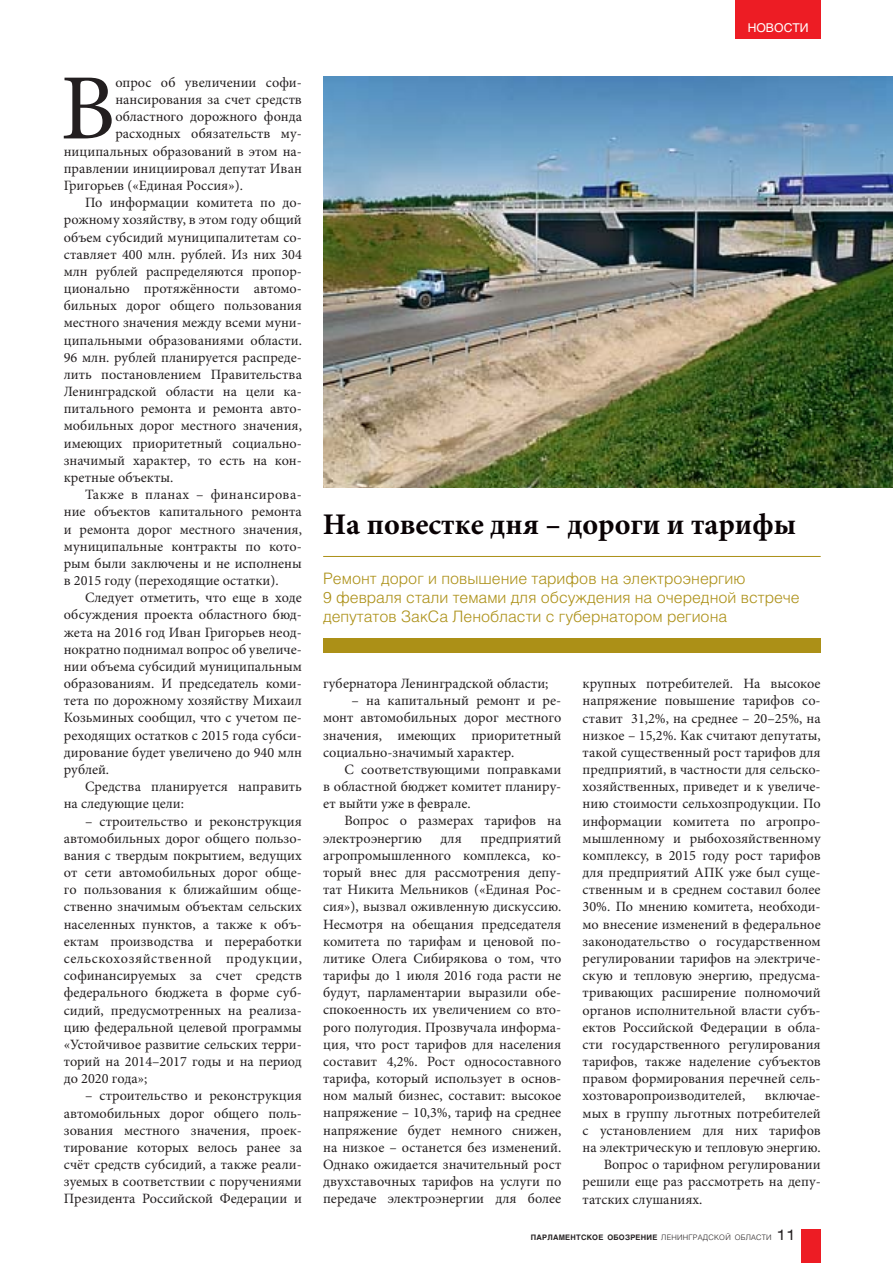
<style>
.page{position:relative;width:893px;height:1263px;background:#fff}
.page>*{position:absolute;margin:0;border:0;box-sizing:border-box;transform-origin:0 0}
.t1{font:93.45px "Minion Pro";color:#231f20}
.t2{font:700 30px "Minion Pro";color:#090204}
.t3{font:300 15.75px/18.9px "Helios";color:#ac9017}
.t4{font:14.25px/17.2px "Minion Pro";color:#231f20;text-align:justify}
.t5{font:14.25px "Minion Pro";letter-spacing:.03em;color:#231f20}
.t6{font:12px "Helios";color:#fff}
.t7{font:700 7.5px "Helios";letter-spacing:.03em;color:#231f20}
.s1{font-weight:300}
.s2{font-family:"Helios Ext";font-weight:400;font-size:14.25px}
</style>
<div class="page">
<div style="left:801px;top:1230px;width:20px;height:33px;background:#ed1c24"></div>
<div style="left:736px;top:0;width:85px;height:38px;background:#ed1c24"></div>
<div style="left:323px;top:638px;width:498px;height:15px;background:#ac9017"></div>
<hr style="left:323px;top:556px;width:498px;height:1px;background:#ac9017">
<img style="left:323px;top:77px;width:570px;height:411px">
<h1 class="t1" style="left:60px;top:52px;width:56px">В</h1>
<p class="t4" style="left:115px;top:73px;width:188px">опрос об увеличении софи-</p>
<p class="t4" style="left:115px;top:91px;width:188px">нансирования за счет средств</p>
<p class="t4" style="left:115px;top:108px;width:188px">областного дорожного фонда</p>
<p class="t4" style="left:115px;top:125px;width:188px">расходных обязательств му-</p>
<p class="t4" style="left:64px;top:142px;width:240px">ниципальных образований в этом на-</p>
<p class="t4" style="left:64px;top:159px;width:240px">правлении инициировал депутат Иван</p>
<p class="t4" style="left:64px;top:176px;width:181px">Григорьев («Единая Россия»).</p>
<p class="t4" style="left:85px;top:194px;width:218px">По информации комитета по до-</p>
<p class="t4" style="left:64px;top:211px;width:240px">рожному хозяйству, в этом году общий</p>
<p class="t4" style="left:64px;top:228px;width:240px">объем субсидий муниципалитетам со-</p>
<p class="t4" style="left:64px;top:245px;width:240px">ставляет 400 млн. рублей. Из них 304</p>
<p class="t4" style="left:64px;top:262px;width:240px">млн рублей распределяются пропор-</p>
<p class="t4" style="left:64px;top:279px;width:240px">ционально протяжённости автомо-</p>
<p class="t4" style="left:64px;top:297px;width:240px">бильных дорог общего пользования</p>
<p class="t4" style="left:64px;top:314px;width:240px">местного значения между всеми муни-</p>
<p class="t4" style="left:64px;top:331px;width:240px">ципальными образованиями области.</p>
<p class="t4" style="left:64px;top:348px;width:240px">96 млн. рублей планируется распреде-</p>
<p class="t4" style="left:64px;top:365px;width:240px">лить постановлением Правительства</p>
<p class="t4" style="left:64px;top:383px;width:240px">Ленинградской области на цели ка-</p>
<p class="t4" style="left:64px;top:400px;width:240px">питального ремонта и ремонта авто-</p>
<p class="t4" style="left:64px;top:417px;width:240px">мобильных дорог местного значения,</p>
<p class="t4" style="left:64px;top:434px;width:240px">имеющих приоритетный социально-</p>
<p class="t4" style="left:64px;top:451px;width:240px">значимый характер, то есть на кон-</p>
<p class="t4" style="left:64px;top:468px;width:111px">кретные объекты.</p>
<p class="t5" style="left:85px;top:486px;width:218px">Также в планах – финансирова-</p>
<p class="t4" style="left:64px;top:503px;width:240px">ние объектов капитального ремонта</p>
<p class="t4" style="left:64px;top:520px;width:240px">и ремонта дорог местного значения,</p>
<p class="t4" style="left:64px;top:537px;width:240px">муниципальные контракты по кото-</p>
<p class="t4" style="left:64px;top:554px;width:240px">рым были заключены и не исполнены</p>
<p class="t4" style="left:64px;top:571px;width:216px">в 2015 году (переходящие остатки).</p>
<p class="t4" style="left:85px;top:589px;width:218px">Следует отметить, что еще в ходе</p>
<p class="t4" style="left:64px;top:606px;width:240px">обсуждения проекта областного бюд-</p>
<p class="t4" style="left:64px;top:623px;width:240px">жета на 2016 год Иван Григорьев неод-</p>
<p class="t4" style="left:64px;top:640px;width:240px">нократно поднимал вопрос об увеличе-</p>
<p class="t4" style="left:64px;top:657px;width:240px">нии объема субсидий муниципальным</p>
<p class="t4" style="left:64px;top:674px;width:240px">образованиям. И председатель коми-</p>
<p class="t4" style="left:64px;top:692px;width:240px">тета по дорожному хозяйству Михаил</p>
<p class="t4" style="left:64px;top:709px;width:240px">Козьминых сообщил, что с учетом пе-</p>
<p class="t4" style="left:64px;top:726px;width:240px">реходящих остатков с 2015 года субси-</p>
<p class="t4" style="left:64px;top:743px;width:240px">дирование будет увеличено до 940 млн</p>
<p class="t4" style="left:64px;top:760px;width:47px">рублей.</p>
<p class="t4" style="left:85px;top:778px;width:218px">Средства планируется направить</p>
<p class="t4" style="left:64px;top:795px;width:122px">на следующие цели:</p>
<p class="t4" style="left:64px;top:812px;width:240px;text-indent:21px">– строительство и реконструкция автомобильных дорог общего пользо&shy;вания с твердым покрытием, ведущих от сети автомобильных дорог обще&shy;го пользования к ближайшим обще&shy;ственно значимым объектам сельских населенных пунктов, а также к объ&shy;ектам производства и переработки сельскохозяйственной продукции, софинансируемых за счет средств федерального бюджета в форме суб&shy;сидий, предусмотренных на реализа&shy;цию федеральной целевой программы «Устойчивое развитие сельских терри&shy;торий на 2014–2017 годы и на период до 2020 года»;</p>
<p class="t4" style="left:64px;top:1087px;width:240px;text-indent:21px">– строительство и реконструкция автомобильных дорог общего поль&shy;зования местного значения, проек&shy;тирование которых велось ранее за счёт средств субсидий, а также реали&shy;зуемых в соответствии с поручениями Президента Российской Федерации и</p>
<p class="t6" style="left:748px;top:21px;width:62px">НОВОСТИ</p>
<h2 class="t2" style="left:323px;top:506px;width:475px">На повестке дня – дороги и тарифы</h2>
<p class="t3" style="left:323px;top:569px;width:478px">Ремонт дорог и повышение тарифов на электроэнергию<br>9 февраля стали темами для обсуждения на очередной встрече депутатов ЗакСа Ленобласти с губернатором региона</p>
<p class="t4" style="left:323px;top:674px;width:227px">губернатора Ленинградской области;</p>
<p class="t4" style="left:323px;top:692px;width:240px;text-indent:28px">– на капитальный ремонт и ре&shy;монт автомобильных дорог местного значения, имеющих приоритетный социально-значимый характер.</p>
<p class="t4" style="left:323px;top:760px;width:240px;text-indent:21px">С соответствующими поправками в областной бюджет комитет планиру&shy;ет выйти уже в феврале.</p>
<p class="t4" style="left:323px;top:812px;width:240px;text-indent:21px">Вопрос о размерах тарифов на электроэнергию</p>
<p class="t4" style="left:323px;top:829px;width:240px;text-indent:157px">предприятий агропромышленного комплекса, ко&shy;торый внес для рассмотрения депу&shy;тат Никита Мельников («Единая Рос&shy;сия»), вызвал оживленную дискуссию.<br>Несмотря на обещания председателя комитета по тарифам и ценовой по&shy;литике Олега Сибирякова о том, что тарифы до 1 июля 2016 года расти не будут, парламентарии выразили обе&shy;спокоенность их увеличением со вто&shy;рого полугодия. Прозвучала информа&shy;ция, что рост тарифов для населения составит 4,2%. Рост односоставного тарифа, который использует в основ&shy;ном малый бизнес, составит: высокое напряжение – 10,3%, тариф на среднее напряжение будет немного снижен, на низкое – останется без изменений.<br>Однако ожидается значительный рост двухставочных тарифов на услуги по передаче электроэнергии для более</p>
<p class="t4" style="left:441px;top:829px;width:23px">для</p>
<p class="t4" style="left:583px;top:675px;width:240px">крупных потребителей. На высокое напряжение повышение тарифов со&shy;ставит 31,2%, на среднее – 20–25%, на низкое – 15,2%. Как считают депутаты, такой существенный рост тарифов для предприятий, в частности для сельско&shy;хозяйственных, приведет и к увеличе&shy;нию стоимости сельхозпродукции. По информации комитета по агропро&shy;мышленному и рыбохозяйственному комплексу, в 2015 году рост тарифов для предприятий АПК уже был суще&shy;ственным и в среднем составил более 30%. По мнению комитета, необходи&shy;мо внесение изменений в федеральное законодательство о государственном регулировании тарифов на электриче&shy;скую и тепловую энергию, предусма&shy;тривающих расширение полномочий органов исполнительной власти субъ&shy;ектов Российской Федерации в обла&shy;сти государственного регулирования тарифов, также наделение субъектов правом формирования перечней сель&shy;хозтоваропроизводителей,</p>
<p class="t4" style="left:765px;top:1087px;width:57px">включае-</p>
<p class="t4" style="left:583px;top:1104px;width:240px">мых в группу льготных потребителей</p>
<p class="t4" style="left:583px;top:1121px;width:240px">с установлением для них тарифов</p>
<p class="t4" style="left:583px;top:1138px;width:240px">на электрическую и тепловую энергию.</p>
<p class="t4" style="left:604px;top:1155px;width:218px">Вопрос о тарифном регулировании</p>
<p class="t4" style="left:583px;top:1173px;width:240px">решили еще раз рассмотреть на депу-</p>
<p class="t4" style="left:583px;top:1190px;width:121px">татских слушаниях.</p>
<p class="t7" style="left:531px;top:1233px;width:267px">ПАРЛАМЕНТСКОЕ ОБОЗРЕНИЕ <span class="s1">ЛЕНИНГРАДСКОЙ ОБЛАСТИ</span> <span class="s2">11</span></p>
</div>
